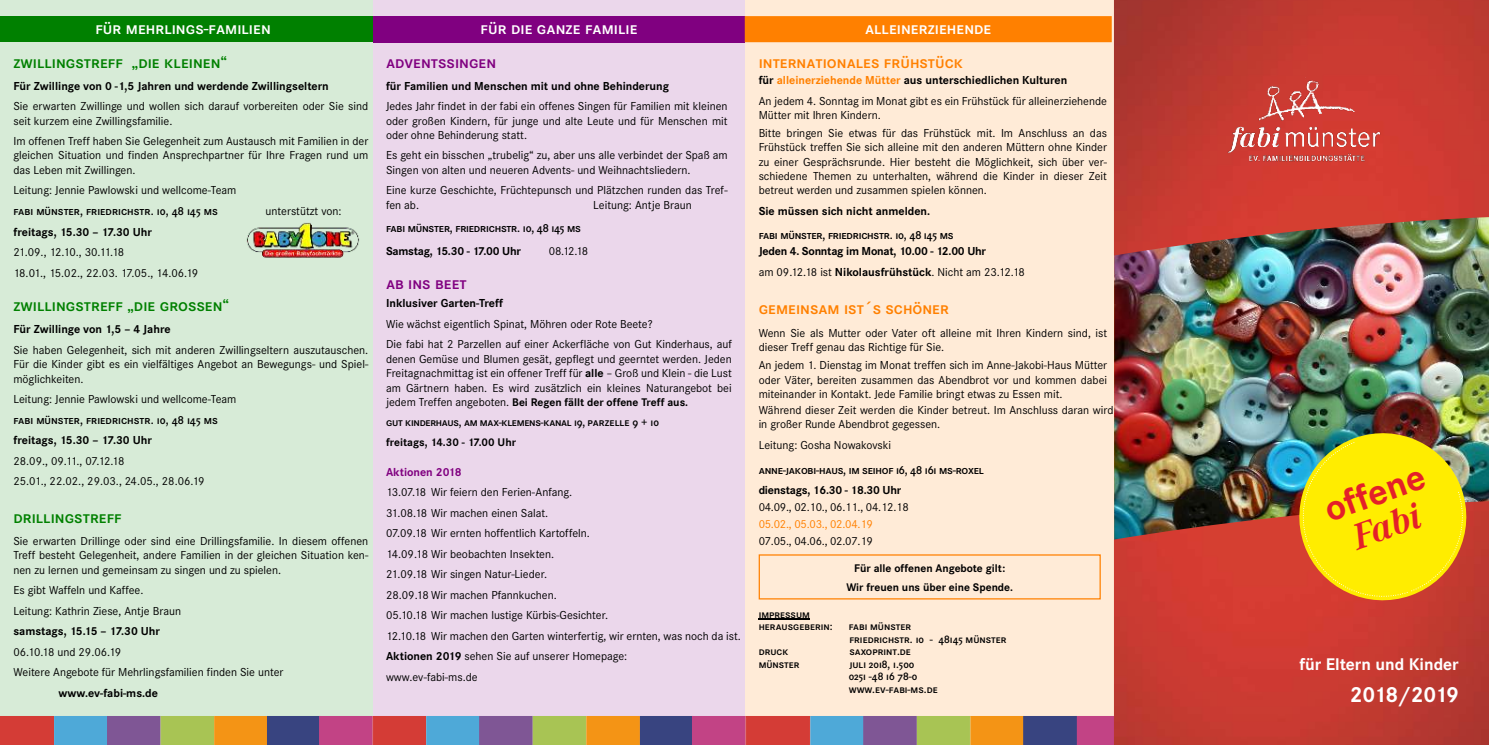
<style>
.page{position:relative;width:1489px;height:745px;background:#fff}
.page>*{position:absolute;margin:0;border:0;box-sizing:border-box;transform-origin:0 0}
.t1{font:700 37.5px "Corporate S";color:#e41f29}
.t2{font:italic 700 37.5px "Corporate A";color:#e41f29}
.t3{font:700 22.5px "Corporate S";letter-spacing:-.06em;color:#fff}
.t4{font:600 17.5px "Corporate SSC";color:#008000}
.t5{font:600 17.5px "Corporate SSC";color:#fff}
.t6{font:600 17.5px "Corporate SSC";color:#ff8000}
.t7{font:600 17.5px "Corporate SSC";color:#800080}
.t8{font:700 17.5px "Corporate S";color:#fff}
.t9{font:12px/14.4px "Corporate S";color:#000}
.t10{font:700 12px "Corporate S";color:#000}
.t11{font:700 12px/20.5px "Corporate S";letter-spacing:-.02em;color:#000}
.t12{font:600 12px "Corporate SSC";letter-spacing:-.02em;color:#000}
.t13{font:600 12px "Corporate SSC";color:#000}
.t14{font:12px/20.5px "Corporate S";letter-spacing:-.05em;color:#000}
.t15{font:12px "Corporate S";letter-spacing:-.02em;color:#000}
.t16{font:12px "Corporate S";letter-spacing:-.02em;color:#ff8000}
.t17{font:700 12px "Corporate S";color:#800080}
.t18{font:700 11.5px/19.9px "Corporate S";color:#000;text-align:center}
.t19{font:600 11.5px "Corporate SSC";letter-spacing:-.025em;color:#000}
.t20{font:600 11.25px/12.5px "Corporate SSC";color:#000}
.s1{font-weight:700}
.s2{font-weight:400;font-size:12px}
.s3{font-weight:700;color:#ff8000}
.s4{font-weight:400}
</style>
<div class="page">
<div style="left:744px;top:0;width:370px;height:716px;background:#ffebd7"></div>
<div style="left:373px;top:0;width:371px;height:715px;background:#ebd7eb"></div>
<div style="left:0;top:0;width:373px;height:715px;background:#d7ebd7"></div>
<img style="left:1114px;top:0;width:374px;height:744px">
<img style="left:1288px;top:422px;width:188px;height:188px">
<img style="left:1210px;top:60px;width:185px;height:122px">
<img style="left:246px;top:223px;width:113px;height:35px">
<div style="left:0;top:16px;width:373px;height:26px;background:#008000"></div>
<svg style="left:0;top:715px;width:1128px;height:29px;background:#9d7472"></svg>
<div style="left:373px;top:16px;width:371px;height:26px;background:#800080"></div>
<div style="left:745px;top:17px;width:366px;height:25px;background:#ff8000"></div>
<div style="left:744px;top:16px;width:367px;height:26px;border:1px solid #ff8000"></div>
<hr style="left:758px;top:617px;width:52px;height:1px;background:#000">
<div style="left:758px;top:554px;width:342px;height:45px;border:1px solid #ff8000"></div>
<h3 class="t5" style="left:95px;top:17px;width:177px">für mehrlings-familien</h3>
<h3 class="t5" style="left:480px;top:17px;width:158px">für die ganze familie</h3>
<h3 class="t5" style="left:865px;top:18px;width:128px">alleinerziehende</h3>
<h3 class="t4" style="left:13px;top:51px;width:215px">zwillingstreff „die kleinen“</h3>
<p class="t10" style="left:13px;top:82px;width:317px">Für Zwillinge von 0 -1,5 Jahren und werdende Zwillingseltern</p>
<p class="t9" style="left:13px;top:100px;width:356px">Sie erwarten Zwillinge und wollen sich darauf vorbereiten oder Sie sind seit kurzem eine Zwillingsfamilie.</p>
<p class="t9" style="left:13px;top:135px;width:356px;text-align:justify">Im offenen Treff haben Sie Gelegenheit zum Austausch mit Familien in der gleichen Situation und finden Ansprechpartner für Ihre Fragen rund um das Leben mit Zwillingen.</p>
<p class="t9" style="left:13px;top:184px;width:224px">Leitung: Jennie Pawlowski und wellcome-Team</p>
<p class="t13" style="left:13px;top:203px;width:206px">fabi münster, friedrichstr. 10, 48 145 ms</p>
<p class="t9" style="left:265px;top:205px;width:77px">unterstützt von:</p>
<p class="t10" style="left:13px;top:227px;width:140px">freitags, 15.30 – 17.30 Uhr</p>
<p class="t14" style="left:13px;top:243px;width:186px">21.09., 12.10., 30.11.18<br>18.01., 15.02., 22.03. 17.05., 14.06.19</p>
<h3 class="t4" style="left:13px;top:295px;width:217px">zwillingstreff „die großen“</h3>
<p class="t10" style="left:13px;top:325px;width:159px">Für Zwillinge von 1,5 – 4 Jahre</p>
<p class="t9" style="left:13px;top:343px;width:356px;text-align:justify">Sie haben Gelegenheit, sich mit anderen Zwillingseltern auszutauschen.<br>Für die Kinder gibt es ein vielfältiges Angebot an Bewegungs- und Spiel&shy;möglichkeiten.</p>
<p class="t9" style="left:13px;top:393px;width:224px">Leitung: Jennie Pawlowski und wellcome-Team</p>
<p class="t13" style="left:13px;top:412px;width:206px">fabi münster, friedrichstr. 10, 48 145 ms</p>
<p class="t10" style="left:13px;top:436px;width:140px">freitags, 15.30 – 17.30 Uhr</p>
<p class="t9" style="left:13px;top:451px;width:192px;line-height:20.5px">28.09., 09.11., 07.12.18<br>25.01., 22.02., 29.03., 24.05., 28.06.19</p>
<h3 class="t4" style="left:13px;top:506px;width:110px">drillingstreff</h3>
<p class="t9" style="left:13px;top:534px;width:356px;text-align:justify">Sie erwarten Drillinge oder sind eine Drillingsfamilie. In diesem offenen Treff besteht Gelegenheit, andere Familien in der gleichen Situation ken&shy;nen zu lernen und gemeinsam zu singen und zu spielen.</p>
<p class="t9" style="left:13px;top:580px;width:169px;line-height:20.5px">Es gibt Waffeln und Kaffee.<br>Leitung: Kathrin Ziese, Antje Braun</p>
<p class="t10" style="left:13px;top:627px;width:148px">samstags, 15.15 – 17.30 Uhr</p>
<p class="t9" style="left:13px;top:642px;width:271px;line-height:20.5px">06.10.18 und 29.06.19<br>Weitere Angebote für Mehrlingsfamilien finden Sie unter</p>
<p class="t10" style="left:58px;top:688px;width:101px">www.ev-fabi-ms.de</p>
<h3 class="t7" style="left:386px;top:51px;width:112px">adventssingen</h3>
<p class="t10" style="left:386px;top:82px;width:284px">für Familien und Menschen mit und ohne Behinderung</p>
<p class="t9" style="left:386px;top:100px;width:343px;text-align:justify">Jedes Jahr findet in der fabi ein offenes Singen für Familien mit kleinen oder großen Kindern, für junge und alte Leute und für Menschen mit oder ohne Behinderung statt.</p>
<p class="t9" style="left:386px;top:149px;width:343px">Es geht ein bisschen „trubelig“ zu, aber uns alle verbindet der Spaß am<br>Singen von alten und neueren Advents- und Weihnachtsliedern.</p>
<p class="t9" style="left:386px;top:184px;width:343px">Eine kurze Geschichte, Früchtepunsch und Plätzchen runden das Tref&shy;fen ab.</p>
<p class="t9" style="left:593px;top:198px;width:100px">Leitung: Antje Braun</p>
<p class="t12" style="left:386px;top:221px;width:196px">fabi münster, friedrichstr. 10, 48 145 ms</p>
<p class="t11" style="left:386px;top:241px;width:136px">Samstag, 15.30 - 17.00 Uhr</p>
<p class="t9" style="left:549px;top:244px;width:41px">08.12.18</p>
<h3 class="t7" style="left:386px;top:273px;width:82px">ab ins beet</h3>
<p class="t10" style="left:386px;top:299px;width:119px">Inklusiver Garten-Treff</p>
<p class="t9" style="left:386px;top:314px;width:347px;line-height:20.5px">Wie wächst eigentlich Spinat, Möhren oder Rote Beete?<br>Die fabi hat 2 Parzellen auf einer Ackerfläche von Gut Kinderhaus, auf</p>
<p class="t9" style="left:386px;top:352px;width:347px;text-align:justify">denen Gemüse und Blumen gesät, gepflegt und geerntet werden. Jeden Freitagnachmittag ist ein offener Treff für <span class="s1">alle</span> – Groß und Klein - die Lust am Gärtnern haben. Es wird zusätzlich ein kleines Naturangebot bei</p>
<p class="t18" style="left:386px;top:393px;width:303px"><span class="s2">jedem Treffen angeboten.</span> Bei Regen fällt der offene Treff aus.</p>
<p class="t19" style="left:386px;top:415px;width:274px">gut kinderhaus, am max-klemens-kanal 19, parzelle 9 + 10</p>
<p class="t18" style="left:386px;top:433px;width:132px">freitags, 14.30 - 17.00 Uhr</p>
<p class="t17" style="left:386px;top:467px;width:77px">Aktionen 2018</p>
<p class="t9" style="left:386px;top:483px;width:356px;line-height:20.5px">13.07.18 Wir feiern den Ferien-Anfang.<br>31.08.18 Wir machen einen Salat.<br>07.09.18 Wir ernten hoffentlich Kartoffeln.<br>14.09.18 Wir beobachten Insekten.<br>21.09.18 Wir singen Natur-Lieder.<br>28.09.18 Wir machen Pfannkuchen.<br>05.10.18 Wir machen lustige Kürbis-Gesichter.<br>12.10.18 Wir machen den Garten winterfertig, wir ernten, was noch da ist.<br><span class="s1">Aktionen 2019</span> sehen Sie auf unserer Homepage:<br>www.ev-fabi-ms.de</p>
<h3 class="t6" style="left:758px;top:51px;width:206px">internationales frühstück</h3>
<p class="t9" style="left:758px;top:70px;width:350px;line-height:20.9px"><span class="s1">für</span> <span class="s3">alleinerziehende Mütter</span> <span class="s1">aus unterschiedlichen Kulturen<br></span>An jedem 4. Sonntag im Monat gibt es ein Frühstück für alleinerziehende</p>
<p class="t9" style="left:758px;top:107px;width:350px;line-height:18px">Mütter mit Ihren Kindern.<br>Bitte bringen Sie etwas für das Frühstück mit. Im Anschluss an das</p>
<p class="t9" style="left:758px;top:141px;width:350px;text-align:justify">Frühstück treffen Sie sich alleine mit den anderen Müttern ohne Kinder zu einer Gesprächsrunde. Hier besteht die Möglichkeit, sich über ver&shy;schiedene Themen zu unterhalten, während die Kinder in dieser Zeit betreut werden und zusammen spielen können.</p>
<p class="t10" style="left:758px;top:207px;width:173px">Sie müssen sich nicht anmelden.</p>
<p class="t12" style="left:758px;top:227px;width:196px">fabi münster, friedrichstr. 10, 48 145 ms</p>
<p class="t11" style="left:758px;top:242px;width:268px">Jeden 4. Sonntag im Monat, 10.00 - 12.00 Uhr<br><span class="s4">am 09.12.18 ist</span> Nikolausfrühstück<span class="s4">. Nicht am 23.12.18</span></p>
<h3 class="t6" style="left:758px;top:298px;width:192px">gemeinsam ist´s schöner</h3>
<p class="t9" style="left:758px;top:326px;width:350px">Wenn Sie als Mutter oder Vater oft alleine mit Ihren Kindern sind, ist dieser Treff genau das Richtige für Sie.</p>
<p class="t9" style="left:758px;top:359px;width:350px;text-align:justify">An jedem 1. Dienstag im Monat treffen sich im Anne-Jakobi-Haus Mütter oder Väter, bereiten zusammen das Abendbrot vor und kommen dabei miteinander in Kontakt. Jede Familie bringt etwas zu Essen mit.</p>
<p class="t9" style="left:758px;top:403px;width:356px">Während dieser Zeit werden die Kinder betreut. Im Anschluss daran wird in großer Runde Abendbrot gegessen.</p>
<p class="t9" style="left:758px;top:438px;width:134px">Leitung: Gosha Nowakovski</p>
<p class="t12" style="left:758px;top:462px;width:227px">anne-jakobi-haus, im seihof 16, 48 161 ms-roxel</p>
<p class="t11" style="left:758px;top:480px;width:144px">dienstags, 16.30 - 18.30 Uhr</p>
<p class="t15" style="left:758px;top:502px;width:152px">04.09., 02.10., 06.11., 04.12.18</p>
<p class="t16" style="left:758px;top:519px;width:116px">05.02., 05.03., 02.04.19</p>
<p class="t15" style="left:758px;top:536px;width:116px">07.05., 04.06., 02.07.19</p>
<p class="t20" style="left:758px;top:607px;width:75px">impressum herausgeberin:</p>
<p class="t18" style="left:846px;top:558px;width:168px">Für alle offenen Angebote gilt:<br>Wir freuen uns über eine Spende.</p>
<p class="t20" style="left:848px;top:619px;width:159px">fabi münster<br>friedrichstr. 10 - 48145 münster</p>
<p class="t20" style="left:758px;top:644px;width:31px">druck</p>
<p class="t20" style="left:849px;top:644px;width:63px">saxoprint.de</p>
<p class="t20" style="left:758px;top:657px;width:43px">münster</p>
<p class="t20" style="left:848px;top:657px;width:91px">juli 2018, 1.500<br>0251 -48 16 78-0 www.ev-fabi-ms.de</p>
<h1 class="t1" style="left:1321px;top:498px;width:106px;rotate:-20deg">offene</h1>
<h1 class="t2" style="left:1349px;top:525px;width:72px;rotate:-20deg">Fabi</h1>
<h3 class="t8" style="left:1299px;top:658px;width:161px">für Eltern und Kinder</h3>
<h2 class="t3" style="left:1349px;top:686px;width:111px">2018/2019</h2>
</div>
